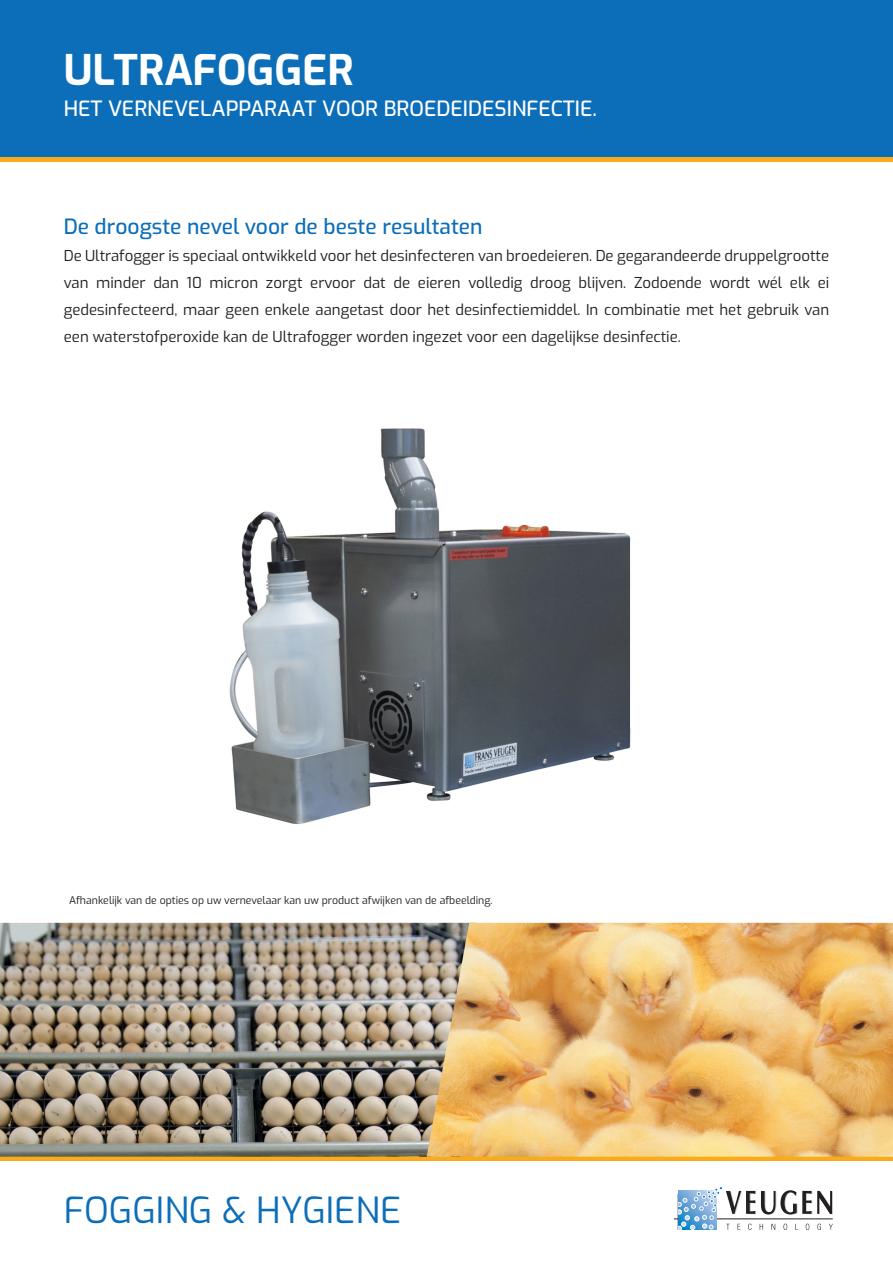
<style>
.page{position:relative;width:893px;height:1263px;background:#fff}
.page>*{position:absolute;margin:0;border:0;box-sizing:border-box;transform-origin:0 0}
.t1{font:700 42px "Exo";color:#fff}
.Folder_kop{font:36px "Exo";color:#0c6eb8}
.t2{font:500 21px "Exo";color:#fff}
.t3{font:500 21px "Exo";color:#0c6eb8}
.t4{font:15px/27px "Exo";color:#231f20;text-align:justify}
.t5{font:10.5px "Exo";color:#231f20}
</style>
<div class="page">
<div style="left:0;top:0;width:893px;height:157px;background:#0c6eb8"></div>
<div style="left:0;top:157px;width:893px;height:5px;background:#faab1a"></div>
<hr style="left:674px;top:1218px;width:159px;height:1px;background:#231f20">
<svg style="left:677px;top:1186px;width:156px;height:44px"></svg>
<img style="left:229px;top:428px;width:402px;height:396px">
<hr style="left:0;top:1157px;width:893px;height:4px;background:#faab1a">
<img style="left:0;top:923px;width:427px;height:234px">
<img style="left:427px;top:923px;width:466px;height:234px">
<p class="t1" style="left:64px;top:38px;width:291px">ULTRAFOGGER</p>
<p class="t2" style="left:64px;top:93px;width:535px">HET VERNEVELAPPARAAT VOOR BROEDEIDESINFECTIE.</p>
<p class="t3" style="left:64px;top:210px;width:420px">De droogste nevel voor de beste resultaten</p>
<p class="t4" style="left:64px;top:241px;width:767px">De Ultrafogger is speciaal ontwikkeld voor het desinfecteren van broedeieren. De gegarandeerde druppelgrootte van minder dan 10 micron zorgt ervoor dat de eieren volledig droog blijven. Zodoende wordt wél elk ei gedesinfecteerd, maar geen enkele aangetast door het desinfectiemiddel. In combinatie met het gebruik van een waterstofperoxide kan de Ultrafogger worden ingezet voor een dagelijkse desinfectie.</p>
<p class="t5" style="left:69px;top:892px;width:425px">Afhankelijk van de opties op uw vernevelaar kan uw product afwijken van de afbeelding.</p>
<p class="Folder_kop" style="left:64px;top:1183px;width:339px">FOGGING &amp; HYGIENE</p>
</div>
